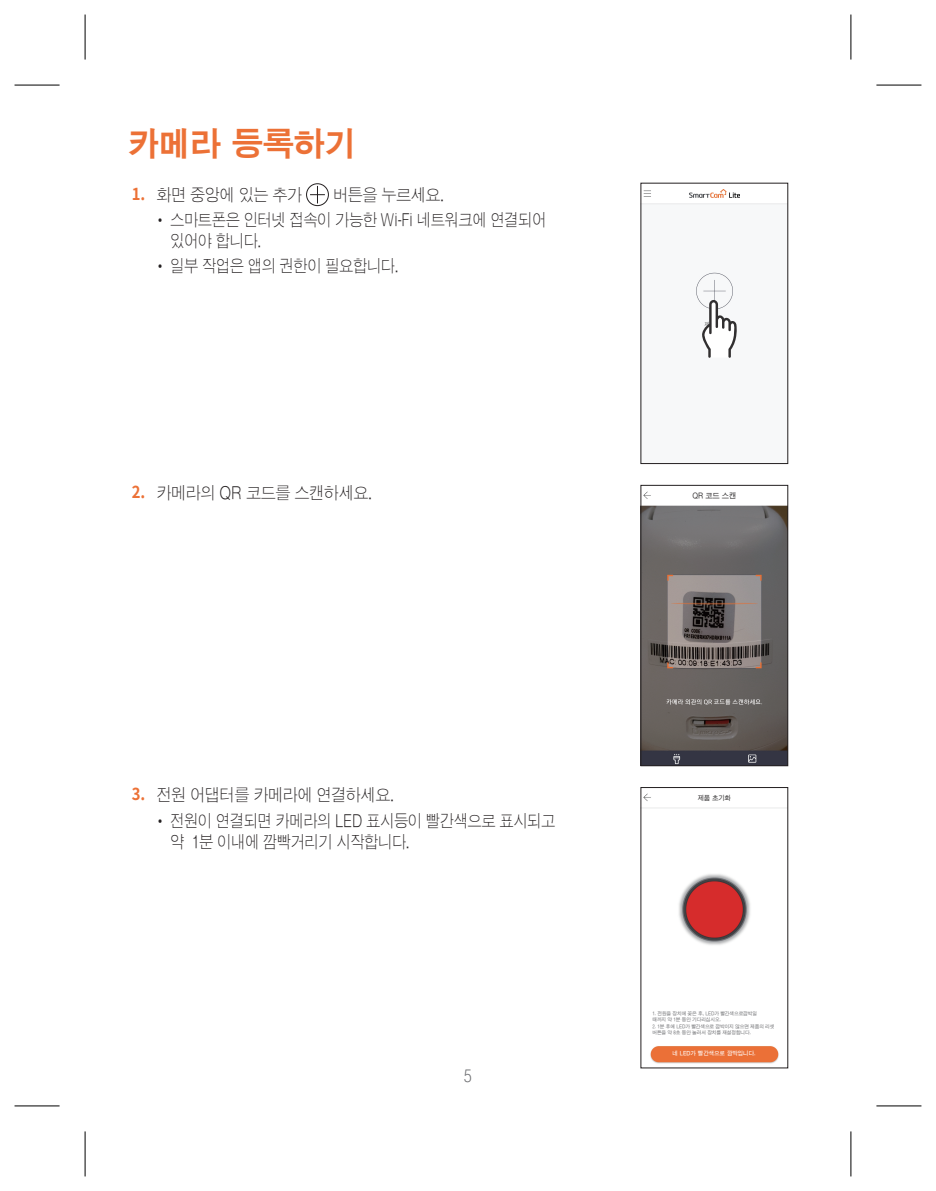
<style>
.page{position:relative;width:936px;height:1191px;background:#fff}
.page>*{position:absolute;margin:0;border:0;box-sizing:border-box;transform-origin:0 0}
.t1{font:33px "D Xgo 60 KS Cpc EUC H";letter-spacing:-.01em;color:#ec7136;scale:.95 1}
.t2{font:16.5px/21px "D Xgo Std 10";letter-spacing:-.01em;color:#231f20;scale:.85 1}
.t3{font:16.5px "D Xgo Std 10";letter-spacing:-.01em;color:#231f20;scale:.9 1}
.t4{font:16.5px "D Xgo Std 10";color:#6c6d70;scale:.95 1}
.t5{font:7.5px "D Xgo 30 KS Cpc EUC H";color:#312f30;scale:.95 1}
.t6{font:6.6px "D Xgo 30 KS Cpc EUC H";color:#312f30;scale:.95 1}
.t7{font:5.7px "D Xgo 40 KS Cpc EUC H";color:#fff;scale:.95 1}
.t8{font:4.8px/5.7px "D Xgo Std 30";color:#6c6d70;scale:.95 1}
.s1{font-family:"Noto Sans CJ Kkr";font-weight:700;color:#ec7136}
.s2{font-family:"D Xgo Std 30"}
</style>
<div class="page">
<div style="left:306px;top:183px;width:23px;height:23px;border:1px solid #231f20;border-radius:50%"></div>
<svg style="left:310px;top:186px;width:15px;height:17px"></svg>
<img style="left:642px;top:189px;width:144px;height:108px">
<svg style="left:697px;top:297px;width:40px;height:61px"></svg>
<img style="left:642px;top:491px;width:144px;height:273px">
<div style="left:640px;top:485px;width:148px;height:281px;border:1px solid #231f20"></div>
<img style="left:642px;top:793px;width:144px;height:271px">
<svg style="left:15px;top:84px;width:45px;height:1px"></svg>
<svg style="left:876px;top:84px;width:45px;height:1px"></svg>
<svg style="left:84px;top:15px;width:1px;height:45px"></svg>
<svg style="left:84px;top:1131px;width:1px;height:45px"></svg>
<hr style="left:15px;top:85px;width:45px;height:1px;background:#000">
<hr style="left:876px;top:85px;width:45px;height:1px;background:#000">
<hr style="left:15px;top:1105px;width:45px;height:1px;background:#000">
<hr style="left:876px;top:1105px;width:45px;height:1px;background:#000">
<hr style="left:85px;top:15px;width:1px;height:45px;background:#000">
<hr style="left:85px;top:1131px;width:1px;height:45px;background:#000">
<hr style="left:850px;top:15px;width:1px;height:45px;background:#000">
<hr style="left:850px;top:1131px;width:1px;height:45px;background:#000">
<h1 class="t1" style="left:128px;top:127px;width:242px">카메라 등록하기</h1>
<p class="t3" style="left:132px;top:186px;width:190px"><span class="s1">1.</span> 화면 중앙에 있는 추가</p>
<p class="t3" style="left:333px;top:186px;width:125px">버튼을 누르세요.</p>
<p class="t2" style="left:170px;top:210px;width:443px;text-indent:-17px"><span class="s2">•</span> 스마트폰은 인터넷 접속이 가능한 Wi-Fi 네트워크에 연결되어 있어야 합니다.</p>
<p class="t2" style="left:153px;top:256px;width:290px"><span class="s2">•</span> 일부 작업은 앱의 권한이 필요합니다.</p>
<p class="t3" style="left:132px;top:485px;width:268px"><span class="s1">2.</span> 카메라의 QR 코드를 스캔하세요.</p>
<p class="t5" style="left:692px;top:492px;width:48px">QR 코드 스캔</p>
<p class="t3" style="left:132px;top:787px;width:293px"><span class="s1">3.</span> 전원 어댑터를 카메라에 연결하세요.</p>
<p class="t2" style="left:170px;top:811px;width:454px;text-indent:-17px"><span class="s2">•</span> 전원이 연결되면 카메라의 LED 표시등이 빨간색으로 표시되고 약 1분 이내에 깜빡거리기 시작합니다.</p>
<p class="t4" style="left:464px;top:1067px;width:10px">5</p>
<p class="t6" style="left:697px;top:794px;width:36px">제품 초기화</p>
<p class="t8" style="left:652px;top:1010px;width:111px">1. 전원을 장치에 꽂은 후, LED가 빨간색으로깜박일 때까지 약 1분 동안 기다리십시오.</p>
<p class="t8" style="left:652px;top:1023px;width:130px">2. 1분 후에 LED가 빨간색으로 깜박이지 않으면 제품의 리셋 버튼을 약 8초 동안 눌러서 장치를 재설정합니다.</p>
<p class="t7" style="left:672px;top:1050px;width:89px">네 LED가 빨간색으로 깜박입니다.</p>
</div>
